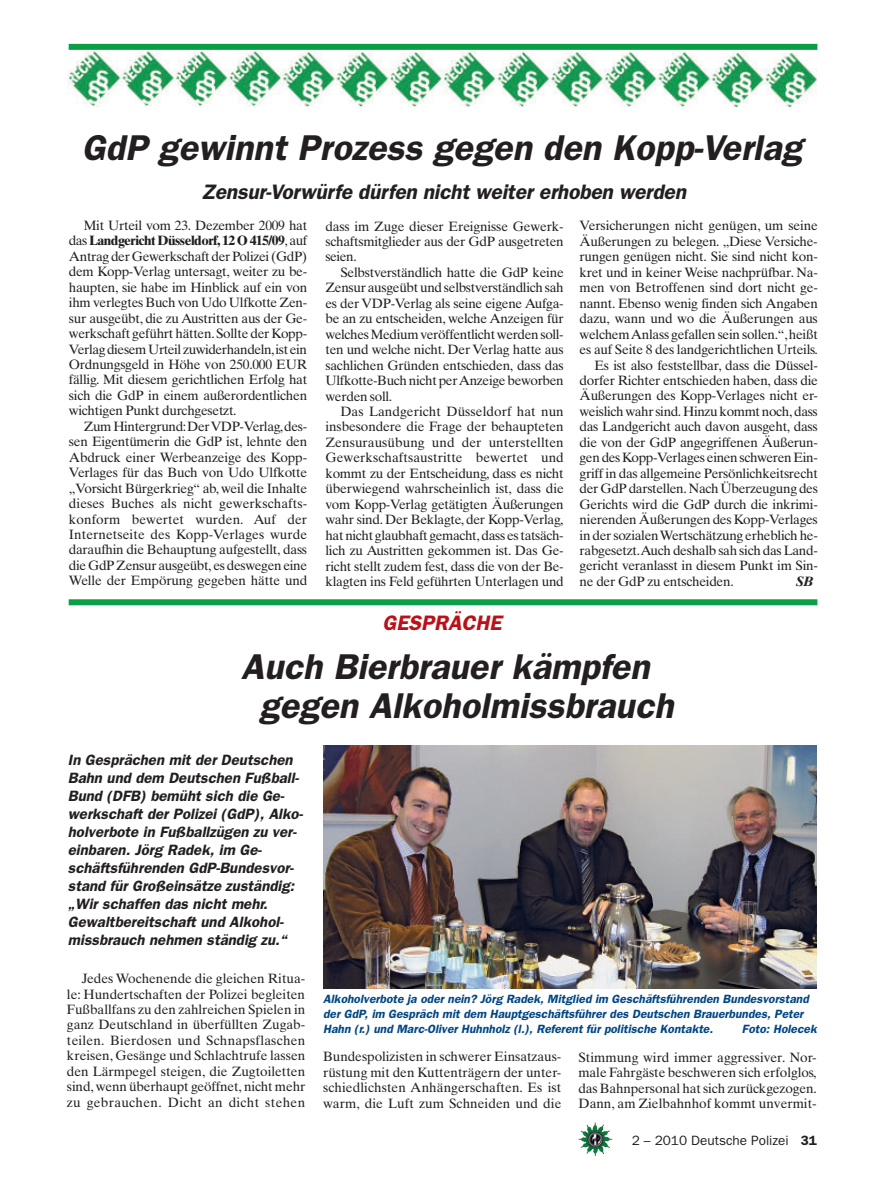
<style>
.page{position:relative;width:893px;height:1191px;background:#fff}
.page>*{position:absolute;margin:0;border:0;box-sizing:border-box;transform-origin:0 0}
.t1{font:italic 600 36px/39px "Franklin Gothic";color:#231f20}
.t2{font:italic 600 21px "Franklin Gothic";color:#231f20}
.t3{font:italic 600 21px "Franklin Gothic";color:#bb1018}
.t4{font:italic 600 15px/18px "Franklin Gothic";color:#231f20}
.t5{font:13.5px/15.5px "Times Ten";letter-spacing:-.02em;color:#231f20;text-align:justify}
.t6{font:13.5px "Franklin Gothic";color:#231f20}
.t7{font:italic 700 13.5px "Times Ten";color:#231f20}
.t8{font:italic 600 12px/15px "Franklin Gothic";color:#004684}
.s1{font-weight:700}
.s2{font-weight:600}
</style>
<div class="page">
<img style="left:580px;top:1124px;width:32px;height:32px">
<div style="left:69px;top:44px;width:748px;height:6px;background:#0a9f46"></div>
<img style="left:68px;top:51px;width:748px;height:55px">
<div style="left:69px;top:599px;width:748px;height:6px;background:#0a9f46"></div>
<img style="left:323px;top:745px;width:493px;height:243px">
<h1 class="t1" style="left:82px;top:131px;width:721px">GdP gewinnt Prozess gegen den Kopp-Verlag</h1>
<h2 class="t2" style="left:201px;top:184px;width:490px">Zensur-Vorwürfe dürfen nicht weiter erhoben werden</h2>
<p class="t5" style="left:69px;top:219px;width:240px;text-indent:15px">Mit Urteil vom 23. Dezember 2009 hat das <span class="s1">Landgericht Düsseldorf, 12 O 415/09</span>, auf Antrag der Gewerkschaft der Polizei (GdP) dem Kopp-Verlag untersagt, weiter zu be&shy;haupten, sie habe im Hinblick auf ein von ihm verlegtes Buch von Udo Ulfkotte Zen&shy;sur ausgeübt, die zu Austritten aus der Ge&shy;werkschaft geführt hätten. Sollte der Kopp-Verlag diesem Urteil zuwiderhandeln, ist ein Ordnungsgeld in Höhe von 250.000 EUR fällig. Mit diesem gerichtlichen Erfolg hat sich die GdP in einem außerordentlichen wichtigen Punkt durchgesetzt.</p>
<p class="t5" style="left:69px;top:420px;width:240px;text-indent:15px">Zum Hintergrund: Der VDP-Verlag, des&shy;sen Eigentümerin die GdP ist, lehnte den Abdruck einer Werbeanzeige des Kopp-Verlages für das Buch von Udo Ulfkotte „Vorsicht Bürgerkrieg“ ab, weil die Inhalte dieses Buches als nicht gewerkschafts&shy;konform bewertet wurden. Auf der Internetseite des Kopp-Verlages wurde daraufhin die Behauptung aufgestellt, dass die GdP Zensur ausgeübt, es deswegen eine Welle der Empörung gegeben hätte und</p>
<p class="t5" style="left:579px;top:219px;width:240px">Versicherungen nicht genügen, um seine</p>
<p class="t5" style="left:579px;top:235px;width:240px">Äußerungen zu belegen. „Diese Versiche-</p>
<p class="t5" style="left:579px;top:250px;width:240px">rungen genügen nicht. Sie sind nicht kon-</p>
<p class="t5" style="left:579px;top:266px;width:240px">kret und in keiner Weise nachprüfbar. Na-</p>
<p class="t5" style="left:579px;top:281px;width:240px">men von Betroffenen sind dort nicht ge-</p>
<p class="t5" style="left:579px;top:297px;width:240px">nannt. Ebenso wenig finden sich Angaben</p>
<p class="t5" style="left:579px;top:312px;width:240px">dazu, wann und wo die Äußerungen aus</p>
<p class="t5" style="left:579px;top:328px;width:240px">welchem Anlass gefallen sein sollen.“, heißt</p>
<p class="t5" style="left:579px;top:343px;width:240px">es auf Seite 8 des landgerichtlichen Urteils.</p>
<p class="t5" style="left:594px;top:359px;width:225px">Es ist also feststellbar, dass die Düssel-</p>
<p class="t5" style="left:579px;top:374px;width:240px">dorfer Richter entschieden haben, dass die</p>
<p class="t5" style="left:579px;top:389px;width:240px">Äußerungen des Kopp-Verlages nicht er-</p>
<p class="t5" style="left:579px;top:405px;width:240px">weislich wahr sind. Hinzu kommt noch, dass</p>
<p class="t5" style="left:579px;top:420px;width:240px">das Landgericht auch davon ausgeht, dass</p>
<p class="t5" style="left:579px;top:436px;width:240px">die von der GdP angegriffenen Äußerun-</p>
<p class="t5" style="left:579px;top:451px;width:240px">gen des Kopp-Verlages einen schweren Ein-</p>
<p class="t5" style="left:579px;top:467px;width:240px">griff in das allgemeine Persönlichkeitsrecht</p>
<p class="t5" style="left:579px;top:482px;width:240px">der GdP darstellen. Nach Überzeugung des</p>
<p class="t5" style="left:579px;top:498px;width:240px">Gerichts wird die GdP durch die inkrimi-</p>
<p class="t5" style="left:579px;top:513px;width:240px">nierenden Äußerungen des Kopp-Verlages</p>
<p class="t5" style="left:579px;top:528px;width:240px">in der sozialen Wertschätzung erheblich he-</p>
<p class="t5" style="left:579px;top:544px;width:240px">rabgesetzt. Auch deshalb sah sich das Land-</p>
<p class="t5" style="left:579px;top:559px;width:240px">gericht veranlasst in diesem Punkt im Sin-</p>
<p class="t5" style="left:579px;top:575px;width:156px">ne der GdP zu entscheiden.</p>
<p class="t7" style="left:796px;top:576px;width:19px">SB</p>
<p class="t5" style="left:325px;top:220px;width:240px">dass im Zuge dieser Ereignisse Gewerk&shy;schaftsmitglieder aus der GdP ausgetreten seien.</p>
<p class="t5" style="left:325px;top:266px;width:240px;text-indent:15px">Selbstverständlich hatte die GdP keine Zensur ausgeübt und selbstverständlich sah es der VDP-Verlag als seine eigene Aufga&shy;be an zu entscheiden, welche Anzeigen für welches Medium veröffentlicht werden soll&shy;ten und welche nicht. Der Verlag hatte aus sachlichen Gründen entschieden, dass das Ulfkotte-Buch nicht per Anzeige beworben werden soll.</p>
<p class="t5" style="left:325px;top:405px;width:240px;text-indent:15px">Das Landgericht Düsseldorf hat nun insbesondere die Frage der behaupteten Zensurausübung und der unterstellten Gewerkschaftsaustritte bewertet und kommt zu der Entscheidung, dass es nicht überwiegend wahrscheinlich ist, dass die vom Kopp-Verlag getätigten Äußerungen wahr sind. Der Beklagte, der Kopp-Verlag, hat nicht glaubhaft gemacht, dass es tatsäch&shy;lich zu Austritten gekommen ist. Das Ge&shy;richt stellt zudem fest, dass die von der Be&shy;klagten ins Feld geführten Unterlagen und</p>
<h2 class="t3" style="left:382px;top:616px;width:124px">GESPRÄCHE</h2>
<h1 class="t1" style="left:259px;top:650px;width:422px;text-indent:-18px">Auch Bierbrauer kämpfen gegen Alkoholmissbrauch</h1>
<p class="t4" style="left:68px;top:752px;width:238px">In Gesprächen mit der Deutschen<br>Bahn und dem Deutschen Fußball-<br>Bund (DFB) bemüht sich die Ge&shy;werkschaft der Polizei (GdP), Alko&shy;holverbote in Fußballzügen zu ver&shy;einbaren. Jörg Radek, im Ge&shy;schäftsführenden GdP-Bundesvor&shy;stand für Großeinsätze zuständig: „Wir schaffen das nicht mehr.<br>Gewaltbereitschaft und Alkohol&shy;missbrauch nehmen ständig zu.“</p>
<p class="t5" style="left:67px;top:972px;width:240px;text-indent:15px">Jedes Wochenende die gleichen Ritua&shy;le: Hundertschaften der Polizei begleiten Fußballfans zu den zahlreichen Spielen in ganz Deutschland in überfüllten Zugab&shy;teilen. Bierdosen und Schnapsflaschen kreisen, Gesänge und Schlachtrufe lassen den Lärmpegel steigen, die Zugtoiletten sind, wenn überhaupt geöffnet, nicht mehr zu gebrauchen. Dicht an dicht stehen</p>
<p class="t8" style="left:323px;top:992px;width:489px">Alkoholverbote ja oder nein? Jörg Radek, Mitglied im Geschäftsführenden Bundesvorstand der GdP, im Gespräch mit dem Hauptgeschäftsführer des Deutschen Brauerbundes, Peter<br>Hahn (r.) und Marc-Oliver Huhnholz (l.), Referent für politische Kontakte.</p>
<p class="t8" style="left:741px;top:1022px;width:76px">Foto: Holecek</p>
<p class="t5" style="left:323px;top:1050px;width:240px">Bundespolizisten in schwerer Einsatzaus&shy;rüstung mit den Kuttenträgern der unter&shy;schiedlichsten Anhängerschaften. Es ist warm, die Luft zum Schneiden und die</p>
<p class="t5" style="left:578px;top:1050px;width:240px">Stimmung wird immer aggressiver. Nor&shy;male Fahrgäste beschweren sich erfolglos, das Bahnpersonal hat sich zurückgezogen.<br>Dann, am Zielbahnhof kommt unvermit-</p>
<p class="t6" style="left:631px;top:1135px;width:187px">2 – 2010 Deutsche Polizei <span class="s2">31</span></p>
</div>
